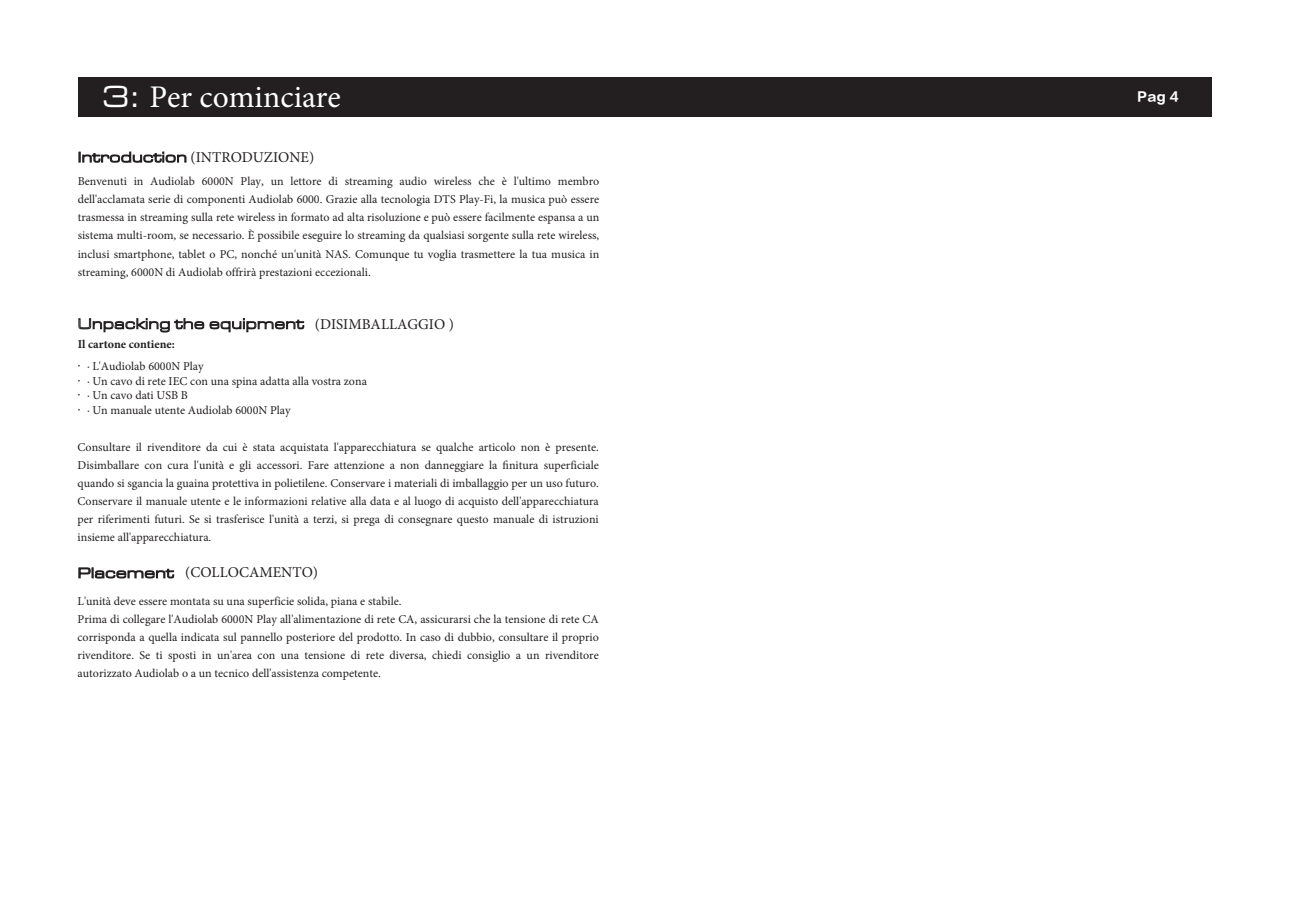
<style>
.page{position:relative;width:1289px;height:919px;background:#fff}
.page>*{position:absolute;margin:0;border:0;box-sizing:border-box;transform-origin:0 0}
.t1{font:31.5px "Minion Pro";color:#fff}
.t2{font:15px "Minion Pro";color:#231f20}
.t3{font:15px "Eurostile Extended Roman DTC";color:#231f20}
.t4{font:12.75px "FZLTDHK GBK1 0";color:#fff}
.t5{font:12px/18px "Minion Pro";color:#231f20}
.s1{font-family:"Eurostile Extended Roman DTC"}
.s2{font-weight:700}
.s3{font-family:"Open Sans"}
</style>
<div class="page">
<div style="left:78px;top:77px;width:1133px;height:40px;background:#231f20"></div>
<svg style="left:79px;top:152px;width:107px;height:11px"></svg>
<svg style="left:78px;top:318px;width:226px;height:14px"></svg>
<svg style="left:79px;top:567px;width:95px;height:11px"></svg>
<h1 class="t1" style="left:102px;top:75px;width:240px"><span class="s1">3:</span> Per cominciare</h1>
<p class="t4" style="left:1137px;top:89px;width:43px">Pag 4</p>
<p class="t2" style="left:78px;top:147px;width:238px"><span class="s1">Introduction</span> (INTRODUZIONE)</p>
<p class="t5" style="left:78px;top:173px;width:523px;text-align:justify">Benvenuti in Audiolab 6000N Play, un lettore di streaming audio wireless che è l'ultimo membro dell'acclamata serie di componenti Audiolab 6000. Grazie alla tecnologia DTS Play-Fi, la musica può essere trasmessa in streaming sulla rete wireless in formato ad alta risoluzione e può essere facilmente espansa a un sistema multi-room, se necessario. È possibile eseguire lo streaming da qualsiasi sorgente sulla rete wireless, inclusi smartphone, tablet o PC, nonché un'unità NAS. Comunque tu voglia trasmettere la tua musica in streaming, 6000N di Audiolab offrirà prestazioni eccezionali.</p>
<p class="t2" style="left:315px;top:314px;width:140px">(DISIMBALLAGGIO )</p>
<p class="t5" style="left:78px;top:332px;width:128px;line-height:22.6px"><span class="s2">Il cartone contiene:<br></span><span class="s3">·</span> · L'Audiolab 6000N Play</p>
<p class="t5" style="left:78px;top:374px;width:291px;line-height:14.4px"><span class="s3">·</span> · Un cavo di rete IEC con una spina adatta alla vostra zona <span class="s3">·</span> · Un cavo dati USB B<br><span class="s3">·</span> · Un manuale utente Audiolab 6000N Play</p>
<p class="t5" style="left:78px;top:438px;width:523px;text-align:justify">Consultare il rivenditore da cui è stata acquistata l'apparecchiatura se qualche articolo non è presente.<br>Disimballare con cura l'unità e gli accessori. Fare attenzione a non danneggiare la finitura superficiale quando si sgancia la guaina protettiva in polietilene. Conservare i materiali di imballaggio per un uso futuro.<br>Conservare il manuale utente e le informazioni relative alla data e al luogo di acquisto dell'apparecchiatura per riferimenti futuri. Se si trasferisce l'unità a terzi, si prega di consegnare questo manuale di istruzioni insieme all'apparecchiatura.</p>
<p class="t3" style="left:78px;top:565px;width:98px">Placement</p>
<p class="t5" style="left:78px;top:592px;width:523px">L'unità deve essere montata su una superficie solida, piana e stabile.<br>Prima di collegare l'Audiolab 6000N Play all'alimentazione di rete CA, assicurarsi che la tensione di rete CA corrisponda a quella indicata sul pannello posteriore del prodotto. In caso di dubbio, consultare il proprio rivenditore. Se ti sposti in un'area con una tensione di rete diversa, chiedi consiglio a un rivenditore autorizzato Audiolab o a un tecnico dell'assistenza competente.</p>
<p class="t2" style="left:185px;top:562px;width:134px">(COLLOCAMENTO)</p>
</div>
